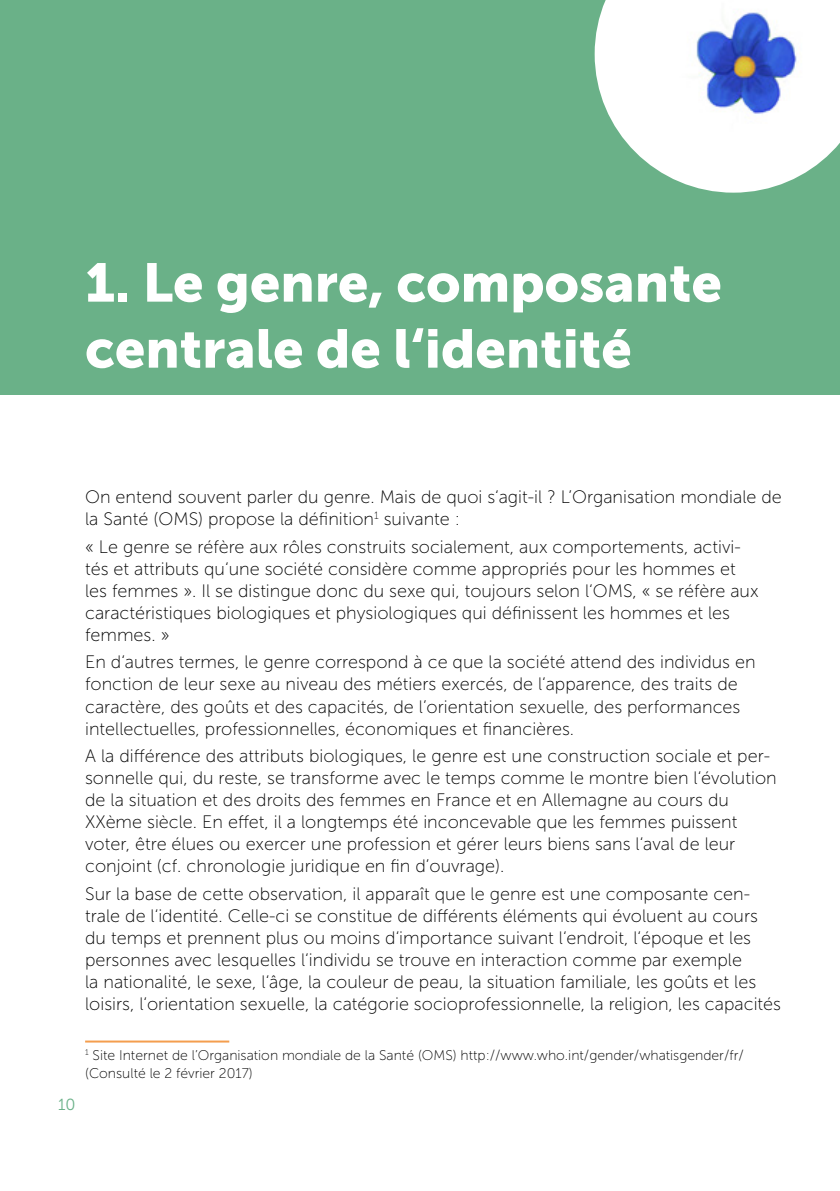
<style>
.page{position:relative;width:840px;height:1191px;background:#fff}
.page>*{position:absolute;margin:0;border:0;box-sizing:border-box;transform-origin:0 0}
.t1{font:54px/66px "Museo Sans 900";color:#fff}
.t2{font:18px/22px "Museo Sans 100";color:#000}
.t3{font:16px "Museo Sans 300";color:#6ab188}
.t4{font:14px/18px "Museo Sans 100";color:#000}
</style>
<div class="page">
<div style="left:0;top:0;width:839px;height:394px;background:#6ab188"></div>
<svg style="left:594px;top:0;width:245px;height:193px;fill:#fff"></svg>
<img style="left:666px;top:0;width:153px;height:151px">
<hr style="left:85px;top:1040px;width:144px;height:2px;background:#f49e4e">
<h1 class="t1" style="left:85px;top:249px;width:638px">1. Le genre, composante centrale de l‘identité</h1>
<p class="t3" style="left:58px;top:1096px;width:19px">10</p>
<p class="t2" style="left:85px;top:486px;width:697px">On entend souvent parler du genre. Mais de quoi s‘agit-il ? L’Organisation mondiale de la Santé (OMS) propose la définition<sup>1</sup> suivante :</p>
<p class="t2" style="left:85px;top:536px;width:674px">« Le genre se réfère aux rôles construits socialement, aux comportements, activi&shy;tés et attributs qu‘une société considère comme appropriés pour les hommes et les femmes ». Il se distingue donc du sexe qui, toujours selon l‘OMS, « se réfère aux caractéristiques biologiques et physiologiques qui définissent les hommes et les femmes. »</p>
<p class="t2" style="left:85px;top:651px;width:671px">En d‘autres termes, le genre correspond à ce que la société attend des individus en fonction de leur sexe au niveau des métiers exercés, de l‘apparence, des traits de caractère, des goûts et des capacités, de l’orientation sexuelle, des performances intellectuelles, professionnelles, économiques et financières.</p>
<p class="t2" style="left:85px;top:745px;width:692px">A la différence des attributs biologiques, le genre est une construction sociale et per&shy;sonnelle qui, du reste, se transforme avec le temps comme le montre bien l‘évolution de la situation et des droits des femmes en France et en Allemagne au cours du XXème siècle. En effet, il a longtemps été inconcevable que les femmes puissent voter, être élues ou exercer une profession et gérer leurs biens sans l‘aval de leur conjoint (cf. chronologie juridique en fin d’ouvrage).</p>
<p class="t2" style="left:85px;top:883px;width:697px">Sur la base de cette observation, il apparaît que le genre est une composante cen&shy;trale de l‘identité. Celle-ci se constitue de différents éléments qui évoluent au cours du temps et prennent plus ou moins d‘importance suivant l‘endroit, l‘époque et les personnes avec lesquelles l‘individu se trouve en interaction comme par exemple<br>la nationalité, le sexe, l‘âge, la couleur de peau, la situation familiale, les goûts et les loisirs, l‘orientation sexuelle, la catégorie socioprofessionnelle, la religion, les capacités</p>
<p class="t4" style="left:85px;top:1046px;width:659px"><sup>1</sup> Site Internet de l’Organisation mondiale de la Santé (OMS) http://www.who.int/gender/whatisgender/fr/ (Consulté le 2 février 2017)</p>
</div>
